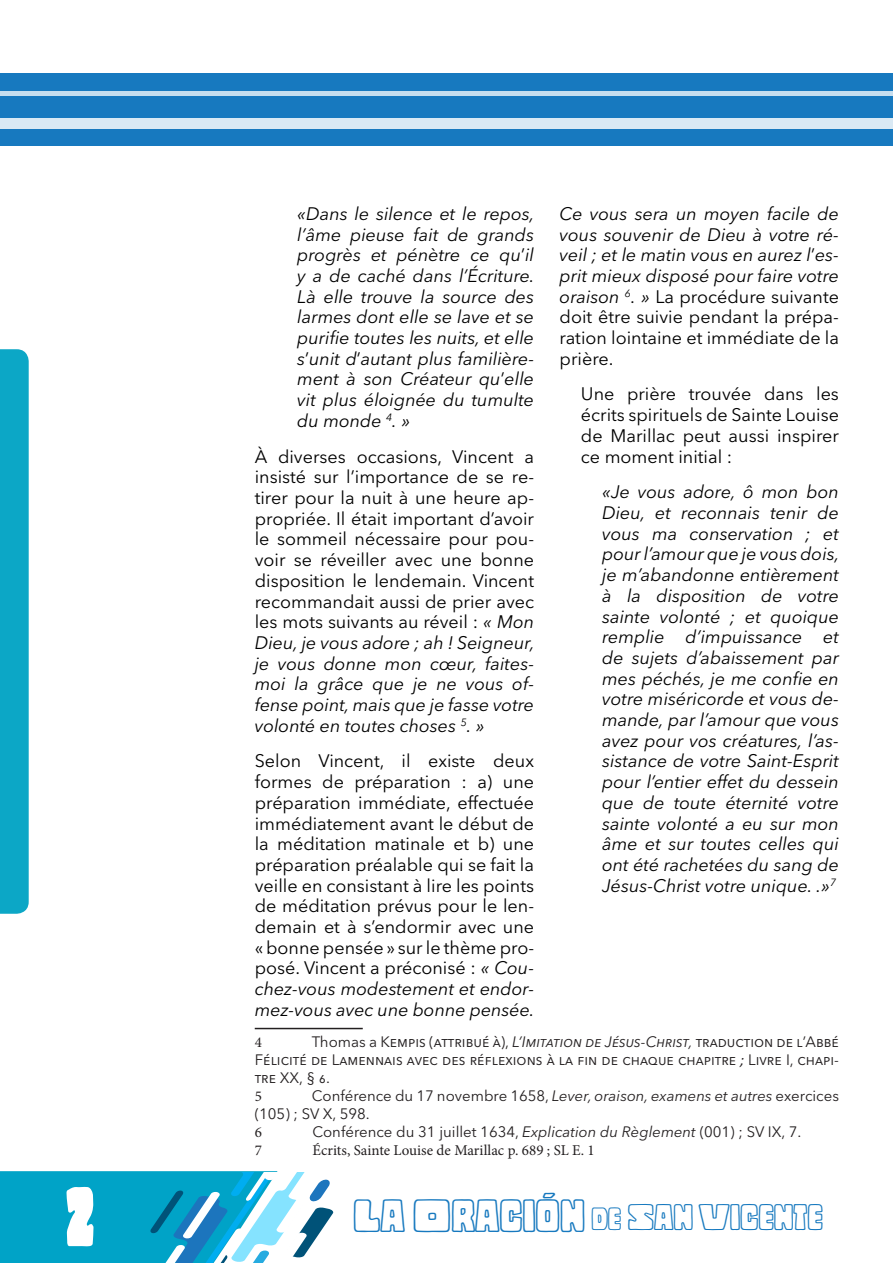
<style>
.page{position:relative;width:893px;height:1263px;background:#fff}
.page>*{position:absolute;margin:0;border:0;box-sizing:border-box;transform-origin:0 0}
.t1{font:78.75px "Copal Std Solid";color:#fff;scale:.67 1}
.t2{font:34.5px "Copal Std Outline";color:#1779bf}
.Cuerpo_A{font:italic 18px/20.7px "Avenir Next LT Pro";color:#000;text-align:justify}
.Cuerpo_A-2{font:18px/20.7px "Avenir Next LT Pro";color:#000;text-align:justify}
.t3{font:15px/18px "Avenir Next LT Pro";color:#231f20;text-align:justify}
.t4{font:15px "Minion Pro";color:#231f20}
.s1{font-style:normal}
.s2{font-style:italic}
.s3{font-family:"Calibri";font-style:italic}
.s4{font-size:43.5px}
.s5{font-size:30px}
</style>
<div class="page">
<div style="left:0;top:349px;width:29px;height:565px;background:#0ca7c6"></div>
<div style="left:0;top:73px;width:893px;height:73px;background:#1779bf"></div>
<div style="left:0;top:91px;width:893px;height:5px;background:#c6deef"></div>
<div style="left:0;top:118px;width:893px;height:11px;background:#d9e9f4"></div>
<svg style="left:0;top:1171px;width:334px;height:92px"></svg>
<hr style="left:255px;top:1028px;width:108px;height:1px;background:#231f20">
<p class="Cuerpo_A" style="left:560px;top:203px;width:281px">Ce vous sera un moyen facile de vous souvenir de Dieu à votre ré&shy;veil ; et le matin vous en aurez l<span class="s1">’</span>es&shy;p rit mieux disp osé p our faire votre oraison <sup>6</sup>. » <span class="s1">La procédure suivante doit être suivie pendant la prépa&shy;ration lointaine et immédiate de la prière.</span></p>
<p class="Cuerpo_A-2" style="left:581px;top:384px;width:260px">Une prière trouvée dans les écrits spirituels de Sainte Louise de Marillac peut aussi inspirer ce moment initial :</p>
<p class="Cuerpo_A" style="left:602px;top:482px;width:239px">«Je vous adore, ô mon bon Dieu, et reconnais tenir de vous ma conservation ; et pour l’amour que je vous dois, je m’abandonne entièrement à la disp osition de votre sainte volonté ; et quoique remplie d’imp uissance et de sujets d’abaissement par mes péchés, je me confie en votre miséricorde et vous de&shy;mande, par l’amour que vous avez p our vos créatures, l’as&shy;sistance de votre Saint-Esp rit p our l’entier effet du dessein que de toute éternité votre sainte volonté a eu sur mon âme et sur toutes celles qui ont été rachetées du sang de Jésus-Christ votre unique. .»<sup>7</sup></p>
<p class="Cuerpo_A" style="left:297px;top:203px;width:239px">«Dans le silence et le rep os, l’âme pieuse fait de grands progrès et pénètre ce qu<span class="s1">’</span>il y a de caché dans l’Écriture.<br>Là elle trouve la source des larmes dont elle se lave et se p urifie toutes les nuits, et elle s<span class="s1">’</span>unit d<span class="s1">’</span>autant plus familière&shy;ment à son Créateur qu<span class="s1">’</span>elle vit p lus éloignée du tumulte du monde <sup>4</sup>. »</p>
<p class="Cuerpo_A-2" style="left:255px;top:446px;width:281px">À diverses occasions, Vincent a insisté sur l’importance de se re&shy;tirer pour la nuit à une heure ap&shy;propriée. Il était important d’avoir le sommeil nécessaire pour pou&shy;voir se réveiller avec une bonne disposition le lendemain. Vincent recommandait aussi de prier avec les mots suivants au réveil : <span class="s2">« Mon Dieu, je vous adore ; ah ! Seigneur, je vous donne mon cœur, faites&shy;moi la grâce que je ne vous of&shy;fense p oint, mais que je fasse votre volonté en toutes choses</span> <sup>5</sup><span class="s2">. »</span></p>
<p class="Cuerpo_A-2" style="left:255px;top:751px;width:281px">Selon Vincent, il existe deux formes de préparation : a) une préparation immédiate, effectuée immédiatement avant le début de la méditation matinale et b) une préparation préalable qui se fait la veille en consistant à lire les points de méditation prévus pour le len&shy;demain et à s’endormir avec une « bonne pensée » sur le thème pro&shy;posé. Vincent a préconisé : <span class="s2">« Cou&shy;chez-vous modestement et endor&shy;mez-vous avec une bonne pensée.</span></p>
<p class="t4" style="left:255px;top:1032px;width:9px">4</p>
<p class="t3" style="left:255px;top:1032px;width:586px;text-indent:57px">Thomas a Kempis (attribué à), <span class="s2">L’Imitation de Jésus-Christ,</span> traduction de l’Abbé Félicité de Lamennais avec des réflexions à la fin de chaque chapitre <span class="s3">;</span> Livre I, chapi&shy;tre XX, § 6.</p>
<p class="t4" style="left:255px;top:1086px;width:9px">5</p>
<p class="t3" style="left:255px;top:1086px;width:586px;text-indent:57px">Conférence du 17 novembre 1658, <span class="s2">Lever, oraison, examens et autres</span> exercices (105) ; SV X, 598.</p>
<p class="t4" style="left:255px;top:1122px;width:9px">6</p>
<p class="t3" style="left:312px;top:1122px;width:490px">Conférence du 31 juillet 1634, <span class="s2">Explication du Règlement</span> (001) ; SV IX, 7.</p>
<p class="t4" style="left:255px;top:1140px;width:9px">7</p>
<p class="t4" style="left:312px;top:1140px;width:284px">Écrits, Sainte Louise de Marillac p. 689 ; SL E. 1</p>
<h1 class="t1" style="left:66px;top:1175px;width:43px">2</h1>
<h2 class="t2" style="left:353px;top:1199px;width:471px"><span class="s4">LA ORACIÓN</span> <span class="s5">DE</span> SAN VICENTE</h2>
</div>
